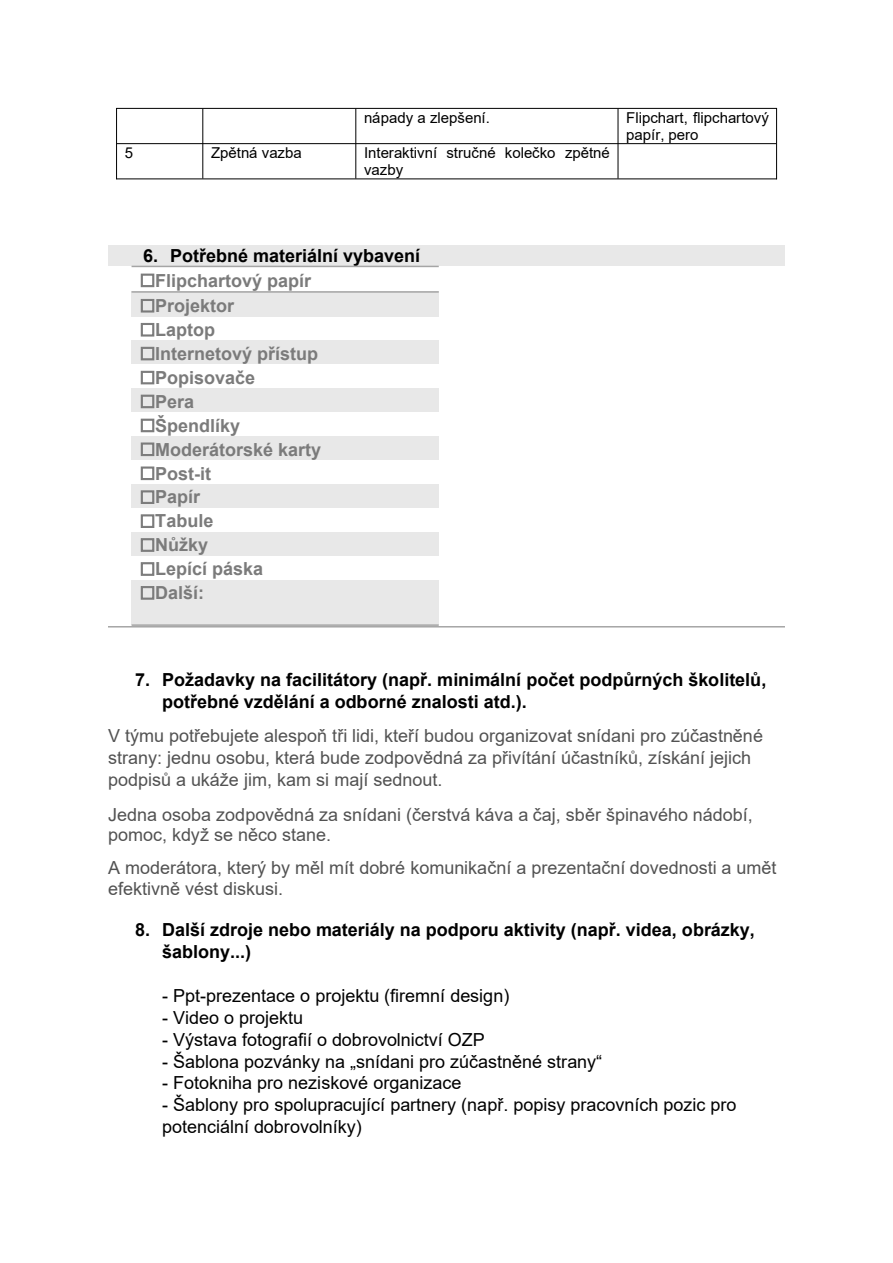
<style>
.page{position:relative;width:893px;height:1263px;background:#fff}
.page>*{position:absolute;margin:0;border:0;box-sizing:border-box;transform-origin:0 0}
.t1{font:18px/22.4px "Arial";color:#525252}
.t2{font:18px/21.9px "Arial";color:#000}
.t3{font:700 18px/21.9px "Arial";color:#000}
.t4{font:700 18px/24.2px "Arial";color:#7b7b7b}
.t5{font:15px/17.2px "Arial";color:#000}
.s1{color:#000}
</style>
<div class="page">
<div style="left:108px;top:245px;width:677px;height:21px;background:#e8e8e8"></div>
<div style="left:132px;top:291px;width:307px;height:25px;background:#e8e8e8"></div>
<div style="left:132px;top:341px;width:307px;height:23px;background:#e8e8e8"></div>
<div style="left:132px;top:388px;width:307px;height:24px;background:#e8e8e8"></div>
<div style="left:132px;top:436px;width:307px;height:24px;background:#e8e8e8"></div>
<div style="left:132px;top:484px;width:307px;height:24px;background:#e8e8e8"></div>
<div style="left:132px;top:532px;width:307px;height:24px;background:#e8e8e8"></div>
<div style="left:132px;top:580px;width:307px;height:44px;background:#e8e8e8"></div>
<hr style="left:108px;top:626px;width:677px;height:1px;background:#a5a5a5">
<hr style="left:116px;top:108px;width:661px;height:1px;background:#000">
<hr style="left:117px;top:143px;width:659px;height:1px;background:#000">
<hr style="left:116px;top:179px;width:661px;height:1px;background:#000">
<hr style="left:116px;top:108px;width:1px;height:71px;background:#000">
<hr style="left:202px;top:109px;width:1px;height:70px;background:#000">
<hr style="left:355px;top:109px;width:1px;height:70px;background:#000">
<hr style="left:618px;top:109px;width:1px;height:70px;background:#000">
<hr style="left:776px;top:108px;width:1px;height:71px;background:#000">
<hr style="left:132px;top:266px;width:307px;height:1px;background:#a5a5a5">
<hr style="left:132px;top:291px;width:307px;height:2px;background:#a5a5a5">
<hr style="left:132px;top:624px;width:307px;height:2px;background:#a5a5a5">
<p class="t5" style="left:364px;top:110px;width:127px">nápady a zlepšení.</p>
<p class="t5" style="left:626px;top:110px;width:144px">Flipchart, flipchartový papír, pero</p>
<p class="t5" style="left:125px;top:146px;width:10px">5</p>
<p class="t5" style="left:211px;top:146px;width:92px">Zpětná vazba</p>
<p class="t5" style="left:364px;top:146px;width:247px">Interaktivní stručné kolečko zpětné vazby</p>
<p class="t4" style="left:140px;top:245px;width:282px"><span class="s1">6. Potřebné materiální vybavení </span>☐Flipchartový papír<br>☐Projektor<br>☐Laptop<br>☐Internetový přístup ☐Popisovače<br>☐Pera<br>☐Špendlíky<br>☐Moderátorské karty<br>☐Post-it<br>☐Papír<br>☐Tabule<br>☐Nůžky<br>☐Lepící páska<br>☐Další:</p>
<p class="t3" style="left:162px;top:670px;width:606px;text-indent:-27px">7. Požadavky na facilitátory (např. minimální počet podpůrných školitelů, potřebné vzdělání a odborné znalosti atd.).</p>
<p class="t1" style="left:108px;top:726px;width:656px">V týmu potřebujete alespoň tři lidi, kteří budou organizovat snídani pro zúčastněné strany: jednu osobu, která bude zodpovědná za přivítání účastníků, získání jejich podpisů a ukáže jim, kam si mají sednout.</p>
<p class="t1" style="left:108px;top:805px;width:646px;line-height:20.7px">Jedna osoba zodpovědná za snídani (čerstvá káva a čaj, sběr špinavého nádobí, pomoc, když se něco stane.</p>
<p class="t1" style="left:108px;top:859px;width:670px;line-height:20.7px">A moderátora, který by měl mít dobré komunikační a prezentační dovednosti a umět efektivně vést diskusi.</p>
<p class="t3" style="left:162px;top:920px;width:594px;text-indent:-27px">8. Další zdroje nebo materiály na podporu aktivity (např. videa, obrázky, šablony...)</p>
<p class="t2" style="left:162px;top:986px;width:349px">- Ppt-prezentace o projektu (firemní design)</p>
<p class="t2" style="left:162px;top:1008px;width:143px">- Video o projektu</p>
<p class="t2" style="left:162px;top:1030px;width:324px">- Výstava fotografií o dobrovolnictví OZP</p>
<p class="t2" style="left:162px;top:1052px;width:442px">- Šablona pozvánky na „snídani pro zúčastněné strany“</p>
<p class="t2" style="left:162px;top:1074px;width:301px">- Fotokniha pro neziskové organizace</p>
<p class="t2" style="left:162px;top:1096px;width:576px">- Šablony pro spolupracující partnery (např. popisy pracovních pozic pro potenciální dobrovolníky)</p>
</div>
